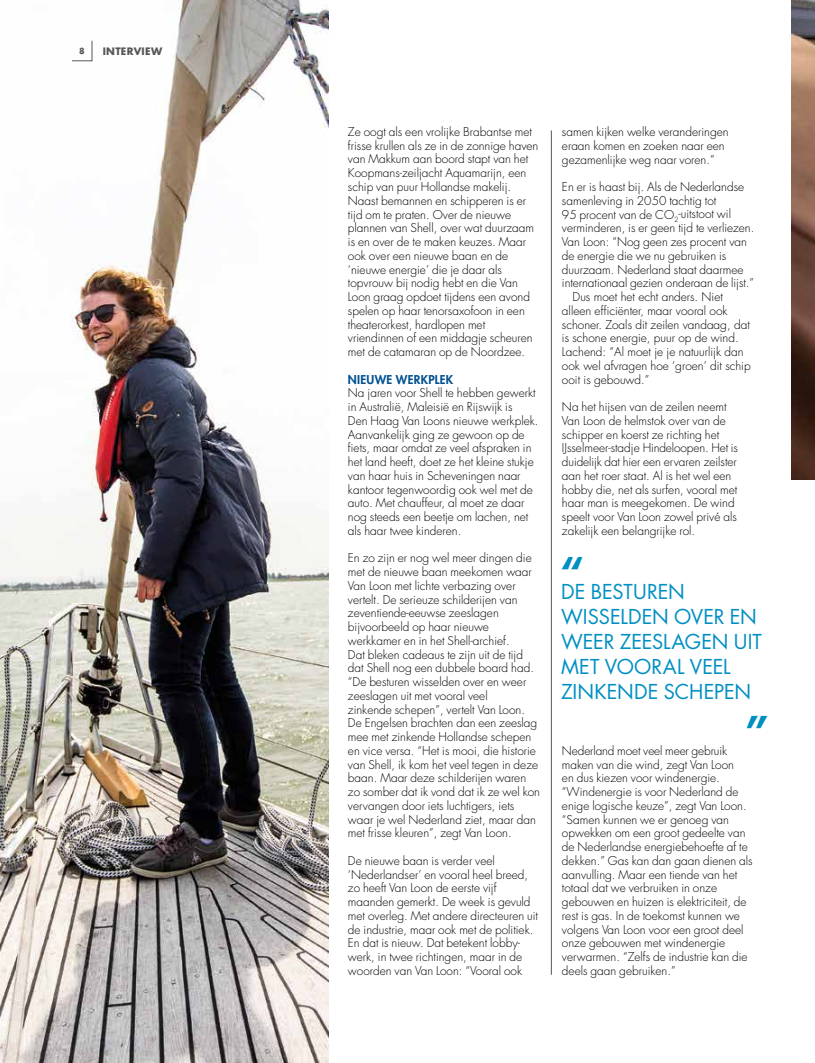
<style>
.page{position:relative;width:815px;height:1063px;background:#fff}
.page>*{position:absolute;margin:0;border:0;box-sizing:border-box;transform-origin:0 0}
.t1{font:700 37.12px "Futura Std";color:#008fc3}
.t2{font:20px/25px "Futura Std";color:#008fc3}
.t3{font:300 11.88px/13.8px "Futura Std";color:#000}
.t4{font:800 11.88px "Futura Std";letter-spacing:.02em;color:#005092}
.t5{font:700 10px "Futura Std";letter-spacing:.035em;color:#575756}
.t6{font:700 8.12px "Futura Std";color:#575756}
</style>
<div class="page">
<img style="left:0;top:0;width:328px;height:1063px">
<img style="left:791px;top:0;width:24px;height:479px">
<svg style="left:71px;top:40px;width:22px;height:21px"></svg>
<hr style="left:551px;top:130px;width:1px;height:845px;background:#575756">
<p class="t6" style="left:79px;top:46px;width:7px">8</p>
<p class="t5" style="left:103px;top:45px;width:61px">INTERVIEW</p>
<p class="t3" style="left:348px;top:125px;width:192px">Ze oogt als een vrolijke Brabantse met frisse krullen als ze in de zonnige haven van Makkum aan boord stapt van het Koopmans-zeiljacht Aquamarijn, een schip van puur Hollandse makelij.<br>Naast bemannen en schipperen is er tijd om te praten. Over de nieuwe plannen van Shell, over wat duurzaam is en over de te maken keuzes. Maar ook over een nieuwe baan en de ‘nieuwe energie’ die je daar als topvrouw bij nodig hebt en die Van Loon graag opdoet tijdens een avond spelen op haar tenorsaxofoon in een theaterorkest, hardlopen met vriendinnen of een middagje scheuren met de catamaran op de Noordzee.</p>
<p class="t4" style="left:348px;top:372px;width:107px">NIEUWE WERKPLEK</p>
<p class="t3" style="left:348px;top:386px;width:192px">Na jaren voor Shell te hebben gewerkt in Australië, Maleisië en Rijswijk is<br>Den Haag Van Loons nieuwe werkplek.<br>Aanvankelijk ging ze gewoon op de fiets, maar omdat ze veel afspraken in het land heeft, doet ze het kleine stukje van haar huis in Scheveningen naar kantoor tegenwoordig ook wel met de auto. Met chauffeur, al moet ze daar nog steeds een beetje om lachen, net als haar twee kinderen.</p>
<p class="t3" style="left:348px;top:551px;width:194px">En zo zijn er nog wel meer dingen die met de nieuwe baan meekomen waar Van Loon met lichte verbazing over vertelt. De serieuze schilderijen van zeventiende-eeuwse zeeslagen bijvoorbeeld op haar nieuwe werkkamer en in het Shell-archief.<br>Dat bleken cadeaus te zijn uit de tijd dat Shell nog een dubbele board had. “De besturen wisselden over en weer zeeslagen uit met vooral veel<br>zinkende schepen”, vertelt Van Loon.<br>De Engelsen brachten dan een zeeslag mee met zinkende Hollandse schepen en vice versa. “Het is mooi, die historie van Shell, ik kom het veel tegen in deze baan. Maar deze schilderijen waren zo somber dat ik vond dat ik ze wel kon vervangen door iets luchtigers, iets waar je wel Nederland ziet, maar dan met frisse kleuren”, zegt Van Loon.</p>
<p class="t3" style="left:348px;top:854px;width:192px">De nieuwe baan is verder veel ‘Nederlandser’ en vooral heel breed, zo heeft Van Loon de eerste vijf maanden gemerkt. De week is gevuld met overleg. Met andere directeuren uit de industrie, maar ook met de politiek.<br>En dat is nieuw. Dat betekent lobby&shy;werk, in twee richtingen, maar in de woorden van Van Loon: “Vooral ook</p>
<p class="t3" style="left:562px;top:125px;width:168px">samen kijken welke veranderingen eraan komen en zoeken naar een gezamenlijke weg naar voren.”</p>
<p class="t3" style="left:562px;top:180px;width:184px">En er is haast bij. Als de Nederlandse</p>
<p class="t3" style="left:562px;top:194px;width:156px">samenleving in 2050 tachtig tot</p>
<p class="t3" style="left:562px;top:208px;width:171px">95 procent van de CO<sub>2</sub>-uitstoot wil</p>
<p class="t3" style="left:562px;top:221px;width:194px">verminderen, is er geen tijd te verliezen.</p>
<p class="t3" style="left:562px;top:235px;width:186px">Van Loon: “Nog geen zes procent van</p>
<p class="t3" style="left:562px;top:249px;width:166px">de energie die we nu gebruiken is</p>
<p class="t3" style="left:562px;top:263px;width:183px">duurzaam. Nederland staat daarmee</p>
<p class="t3" style="left:562px;top:276px;width:194px">internationaal gezien onderaan de lijst.”</p>
<p class="t3" style="left:573px;top:290px;width:152px">Dus moet het echt anders. Niet</p>
<p class="t3" style="left:562px;top:304px;width:167px">alleen efficiënter, maar vooral ook</p>
<p class="t3" style="left:562px;top:318px;width:189px">schoner. Zoals dit zeilen vandaag, dat</p>
<p class="t3" style="left:562px;top:331px;width:178px">is schone energie, puur op de wind.</p>
<p class="t3" style="left:562px;top:345px;width:183px">Lachend: “Al moet je je natuurlijk dan</p>
<p class="t3" style="left:562px;top:359px;width:190px">ook wel afvragen hoe ‘groen’ dit schip</p>
<p class="t3" style="left:562px;top:373px;width:89px">ooit is gebouwd.”</p>
<p class="t3" style="left:562px;top:400px;width:178px">Na het hijsen van de zeilen neemt Van Loon de helmstok over van de schipper en koerst ze richting het IJsselmeer-stadje Hindeloopen. Het is duidelijk dat hier een ervaren zeilster aan het roer staat. Al is het wel een hobby die, net als surfen, vooral met haar man is meegekomen. De wind speelt voor Van Loon zowel privé als zakelijk een belangrijke rol.</p>
<h1 class="t1" style="left:561px;top:546px;width:25px">“</h1>
<h2 class="t2" style="left:561px;top:579px;width:202px">DE BESTUREN<br>WISSELDEN OVER EN<br>WEER ZEESLAGEN UIT<br>MET VOORAL VEEL<br>ZINKENDE SCHEPEN</h2>
<h1 class="t1" style="left:746px;top:685px;width:24px">„</h1>
<p class="t3" style="left:562px;top:744px;width:192px">Nederland moet veel meer gebruik maken van die wind, zegt Van Loon<br>en dus kiezen voor windenergie. “Windenergie is voor Nederland de enige logische keuze”, zegt Van Loon. “Samen kunnen we er genoeg van opwekken om een groot gedeelte van de Nederlandse energiebehoefte af te dekken.” Gas kan dan gaan dienen als aanvulling. Maar een tiende van het totaal dat we verbruiken in onze gebouwen en huizen is elektriciteit, de rest is gas. In de toekomst kunnen we volgens Van Loon voor een groot deel onze gebouwen met windenergie verwarmen. “Zelfs de industrie kan die deels gaan gebruiken.”</p>
</div>
